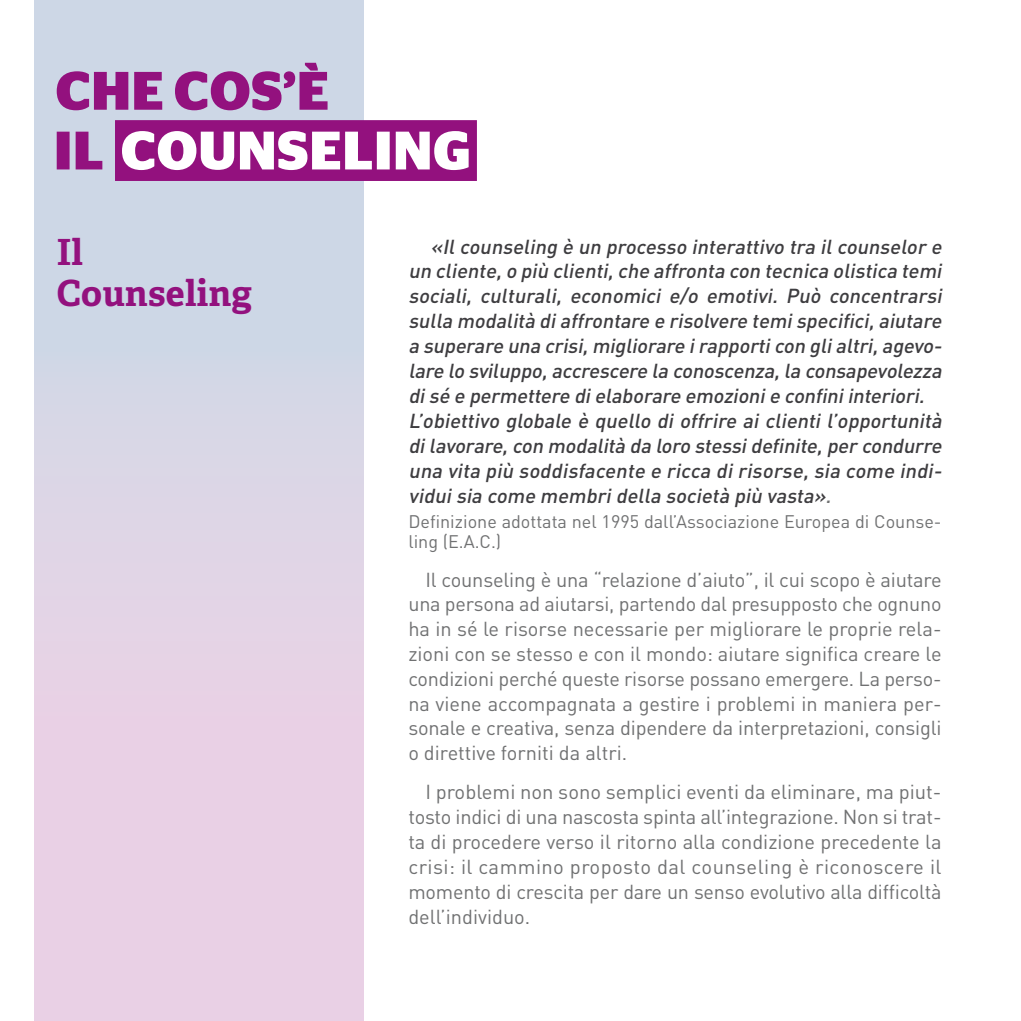
<style>
.page{position:relative;width:1021px;height:1021px;background:#fff}
.page>*{position:absolute;margin:0;border:0;box-sizing:border-box;transform-origin:0 0}
.t1{font:700 36px/41px "Adelle";letter-spacing:.01em;color:#93117e}
.t2{font:20px/24.8px "DIN Pro";letter-spacing:-.01em;color:#707172;text-align:justify}
.t3{font:italic 500 20px/25px "DIN Pro";color:#3e3d40}
.t4{font:18px/20px "DIN Pro";color:#707172}
.s1{color:#707172}
</style>
<div class="page">
<div style="left:34px;top:0;width:329px;height:1020px;background:linear-gradient(to bottom,#c7d8e6,#efd0e5)"></div>
<svg style="left:57px;top:63px;width:270px;height:47px;background:#b077b3"></svg>
<svg style="left:57px;top:120px;width:420px;height:61px"></svg>
<h1 class="t1" style="left:57px;top:232px;width:197px">Il<br>Counseling</h1>
<p class="t3" style="left:408px;top:233px;width:539px;text-indent:22px">«Ilcounseling è un processo interattivo tra ilcounselor e un cliente,o più clienti,che affronta con tecnica olistica temi sociali, culturali, economici e/o emotivi. Può concentrarsi sulla modalità diaffrontare e risolvere temispecifici,aiutare a superare una crisi,migliorare irapporticon glialtri,agevo&shy;lare lo sviluppo,accrescere la conoscenza,la consapevolezza disé e permettere dielaborare emozionie confiniinteriori.<br>L’obiettivo globale è quello di offrire ai clienti l’opportunità dilavorare,con modalità da loro stessidefinite,percondurre una vita più soddisfacente e ricca dirisorse,sia come indi&shy;viduisia come membridella società più vasta»<span class="s1">.</span></p>
<p class="t4" style="left:408px;top:510px;width:534px">Definizione adottata nel 1995 dall’Associazione Europea di Counse&shy;ling (E.A.C.)</p>
<p class="t2" style="left:408px;top:566px;width:534px;text-indent:17px">Il counseling è una “relazione d’aiuto”, il cui scopo è aiutare una persona ad aiutarsi, partendo dal presupposto che ognuno ha in sé le risorse necessarie per migliorare le proprie rela&shy;zioni con se stesso e con il mondo: aiutare significa creare le condizioni perché queste risorse possano emergere. La perso&shy;na viene accompagnata a gestire i problemi in maniera per&shy;sonale e creativa, senza dipendere da interpretazioni, consigli o direttive forniti da altri.</p>
<p class="t2" style="left:408px;top:778px;width:534px;text-indent:17px">I problemi non sono semplici eventi da eliminare, ma piut&shy;tosto indici di una nascosta spinta all’integrazione. Non si trat&shy;ta di procedere verso il ritorno alla condizione precedente la crisi: il cammino proposto dal counseling è riconoscere il momento di crescita per dare un senso evolutivo alla difficoltà dell’individuo.</p>
</div>
